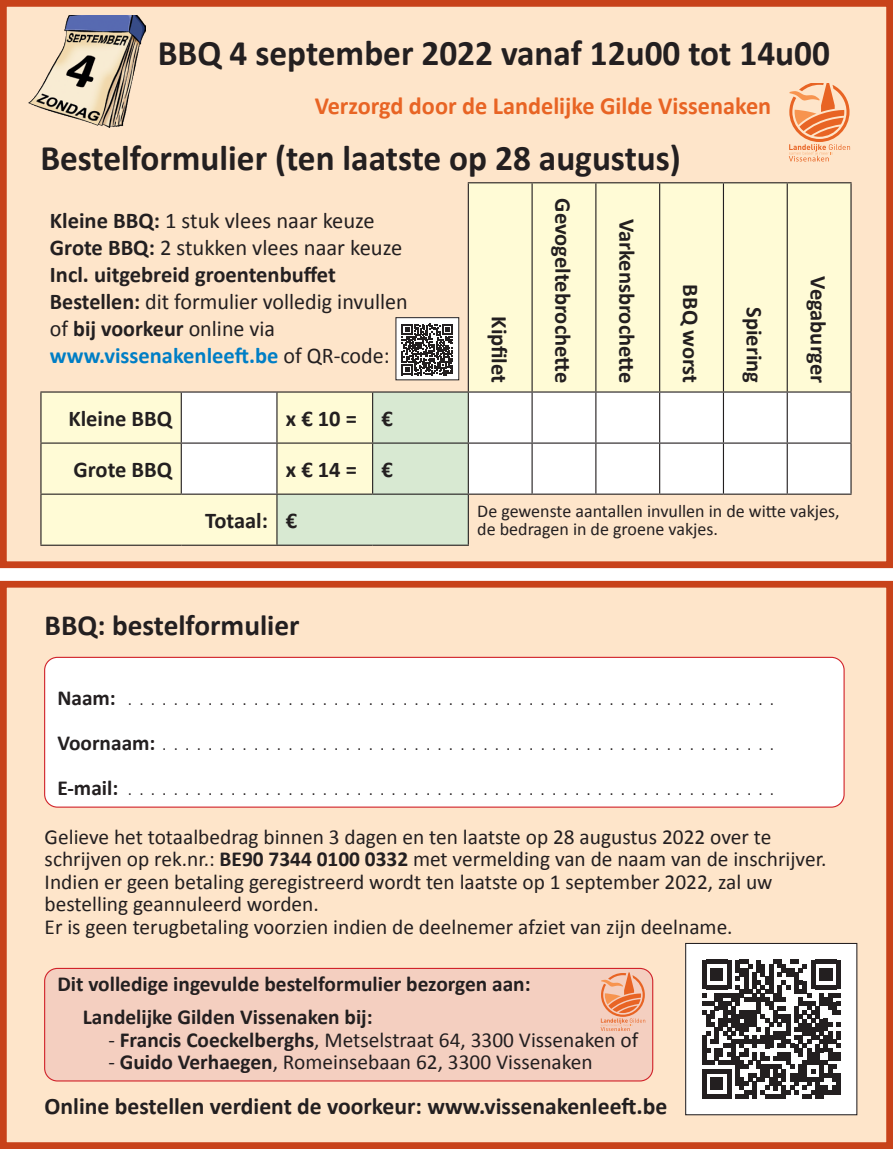
<style>
.page{position:relative;width:893px;height:1149px;background:#fff}
.page>*{position:absolute;margin:0;border:0;box-sizing:border-box;transform-origin:0 0}
.t1{font:700 36px "Calibri";color:#231f20}
.t2{font:700 29.25px "Calibri";color:#231f20}
.t3{font:700 24.75px "Calibri";color:#e86424}
.t4{font:700 23.62px "Calibri";color:#231f20}
.t5{font:22.5px/27px "Calibri";color:#231f20}
.t6{font:700 22.5px "Calibri";color:#231f20}
.t7{font:21.38px/22.5px "Calibri";color:#231f20}
.t8{font:700 21.38px/33.3px "Calibri";color:#231f20}
.t9{font:18px/18px "Calibri";color:#231f20}
.t10{font:700 11.25px "Calibri";color:#231f20}
.s1{font-weight:700}
.s2{font-weight:700;color:#007ec5}
.s3{font-size:21.38px}
</style>
<div class="page">
<div style="left:3px;top:3px;width:887px;height:561px;background:#fee5ca"></div>
<div style="left:0;top:0;width:893px;height:568px;border:7px solid #c8421a"></div>
<div style="left:469px;top:183px;width:381px;height:208px;background:#fffbd6"></div>
<div style="left:469px;top:392px;width:381px;height:101px;background:#fff"></div>
<svg style="left:42px;top:392px;width:426px;height:152px"></svg>
<hr style="left:468px;top:182px;width:64px;height:1px;background:#231f20">
<hr style="left:468px;top:183px;width:1px;height:208px;background:#231f20">
<hr style="left:532px;top:182px;width:64px;height:1px;background:#231f20">
<hr style="left:531px;top:183px;width:2px;height:208px;background:#231f20">
<hr style="left:596px;top:182px;width:64px;height:1px;background:#231f20">
<hr style="left:595px;top:183px;width:1px;height:208px;background:#231f20">
<hr style="left:660px;top:182px;width:63px;height:1px;background:#231f20">
<hr style="left:659px;top:183px;width:1px;height:208px;background:#231f20">
<hr style="left:723px;top:182px;width:64px;height:1px;background:#231f20">
<hr style="left:723px;top:183px;width:1px;height:208px;background:#231f20">
<hr style="left:787px;top:182px;width:65px;height:1px;background:#231f20">
<hr style="left:787px;top:183px;width:1px;height:208px;background:#231f20">
<hr style="left:850px;top:183px;width:2px;height:208px;background:#231f20">
<hr style="left:40px;top:391px;width:141px;height:1px;background:#231f20">
<hr style="left:40px;top:392px;width:2px;height:50px;background:#231f20">
<hr style="left:181px;top:391px;width:96px;height:1px;background:#231f20">
<hr style="left:181px;top:392px;width:1px;height:50px;background:#231f20">
<hr style="left:277px;top:391px;width:96px;height:1px;background:#231f20">
<hr style="left:276px;top:392px;width:2px;height:50px;background:#231f20">
<hr style="left:373px;top:391px;width:95px;height:1px;background:#231f20">
<hr style="left:372px;top:392px;width:1px;height:50px;background:#231f20">
<hr style="left:468px;top:391px;width:64px;height:1px;background:#231f20">
<hr style="left:468px;top:392px;width:1px;height:50px;background:#231f20">
<hr style="left:532px;top:391px;width:64px;height:1px;background:#231f20">
<hr style="left:531px;top:392px;width:2px;height:50px;background:#231f20">
<hr style="left:596px;top:391px;width:64px;height:1px;background:#231f20">
<hr style="left:595px;top:392px;width:1px;height:50px;background:#231f20">
<hr style="left:660px;top:391px;width:63px;height:1px;background:#231f20">
<hr style="left:659px;top:392px;width:1px;height:50px;background:#231f20">
<hr style="left:723px;top:391px;width:64px;height:1px;background:#231f20">
<hr style="left:723px;top:392px;width:1px;height:50px;background:#231f20">
<hr style="left:787px;top:391px;width:65px;height:1px;background:#231f20">
<hr style="left:787px;top:392px;width:1px;height:50px;background:#231f20">
<hr style="left:850px;top:392px;width:2px;height:50px;background:#231f20">
<hr style="left:40px;top:442px;width:141px;height:1px;background:#231f20">
<hr style="left:40px;top:443px;width:2px;height:50px;background:#231f20">
<hr style="left:181px;top:442px;width:96px;height:1px;background:#231f20">
<hr style="left:181px;top:443px;width:1px;height:50px;background:#231f20">
<hr style="left:277px;top:442px;width:96px;height:1px;background:#231f20">
<hr style="left:276px;top:443px;width:2px;height:50px;background:#231f20">
<hr style="left:373px;top:442px;width:95px;height:1px;background:#231f20">
<hr style="left:372px;top:443px;width:1px;height:50px;background:#231f20">
<hr style="left:468px;top:442px;width:64px;height:1px;background:#231f20">
<hr style="left:468px;top:443px;width:1px;height:50px;background:#231f20">
<hr style="left:532px;top:442px;width:64px;height:1px;background:#231f20">
<hr style="left:531px;top:443px;width:2px;height:50px;background:#231f20">
<hr style="left:596px;top:442px;width:64px;height:1px;background:#231f20">
<hr style="left:595px;top:443px;width:1px;height:50px;background:#231f20">
<hr style="left:660px;top:442px;width:63px;height:1px;background:#231f20">
<hr style="left:659px;top:443px;width:1px;height:50px;background:#231f20">
<hr style="left:723px;top:442px;width:64px;height:1px;background:#231f20">
<hr style="left:723px;top:443px;width:1px;height:50px;background:#231f20">
<hr style="left:787px;top:442px;width:65px;height:1px;background:#231f20">
<hr style="left:787px;top:443px;width:1px;height:50px;background:#231f20">
<hr style="left:850px;top:443px;width:2px;height:50px;background:#231f20">
<hr style="left:468px;top:493px;width:64px;height:1px;background:#231f20">
<hr style="left:532px;top:493px;width:64px;height:1px;background:#231f20">
<hr style="left:596px;top:493px;width:64px;height:1px;background:#231f20">
<hr style="left:660px;top:493px;width:63px;height:1px;background:#231f20">
<hr style="left:723px;top:493px;width:64px;height:1px;background:#231f20">
<hr style="left:787px;top:493px;width:65px;height:1px;background:#231f20">
<hr style="left:40px;top:493px;width:141px;height:1px;background:#231f20">
<hr style="left:40px;top:494px;width:2px;height:50px;background:#231f20">
<hr style="left:181px;top:493px;width:96px;height:1px;background:#231f20">
<hr style="left:277px;top:493px;width:96px;height:1px;background:#231f20">
<hr style="left:276px;top:494px;width:2px;height:50px;background:#231f20">
<hr style="left:373px;top:493px;width:95px;height:1px;background:#231f20">
<hr style="left:468px;top:494px;width:1px;height:50px;background:#231f20">
<hr style="left:40px;top:544px;width:141px;height:1px;background:#231f20">
<hr style="left:181px;top:544px;width:96px;height:1px;background:#231f20">
<hr style="left:277px;top:544px;width:96px;height:1px;background:#231f20">
<hr style="left:373px;top:544px;width:96px;height:1px;background:#231f20">
<svg style="left:789px;top:83px;width:61px;height:78px"></svg>
<div style="left:396px;top:317px;width:63px;height:63px;background:#fff"></div>
<svg style="left:402px;top:324px;width:51px;height:51px"></svg>
<img style="left:29px;top:15px;width:116px;height:112px">
<div style="left:3px;top:584px;width:887px;height:561px;background:#fee5ca"></div>
<div style="left:0;top:580px;width:893px;height:568px;border:7px solid #c8421a"></div>
<div style="left:45px;top:657px;width:799px;height:149px;background:#fff;border-radius:13px"></div>
<div style="left:44px;top:656px;width:801px;height:151px;border:1px solid #d1232a;border-radius:13px"></div>
<div style="left:45px;top:968px;width:608px;height:112px;background:#f4cfc0;border-radius:13px"></div>
<div style="left:44px;top:967px;width:609px;height:114px;border:1px solid #d1232a;border-radius:13px"></div>
<div style="left:686px;top:943px;width:171px;height:171px;background:#fff"></div>
<svg style="left:702px;top:959px;width:139px;height:139px"></svg>
<div style="left:685px;top:942px;width:172px;height:172px;border:1px solid #231f20"></div>
<svg style="left:601px;top:972px;width:44px;height:58px"></svg>
<h1 class="t1" style="left:158px;top:31px;width:674px">BBQ 4 september 2022 vanaf 12u00 tot 14u00</h1>
<p class="t3" style="left:315px;top:90px;width:458px">Verzorgd door de Landelijke Gilde Vissenaken</p>
<h1 class="t1" style="left:40px;top:135px;width:642px">Bestelformulier (ten laatste op 28 augustus)</h1>
<p class="t5" style="left:50px;top:206px;width:359px"><span class="s1">Kleine BBQ:</span> 1 stuk vlees naar keuze <span class="s1">Grote BBQ:</span> 2 stukken vlees naar keuze <span class="s1">Incl. uitgebreid groentenbuffet Bestellen:</span> dit formulier volledig invullen of <span class="s1">bij voorkeur</span> online via <span class="s2">www.vissenakenleeft.be</span> of QR-code:</p>
<p class="t6" style="left:577px;top:198px;width:186px;rotate:90deg">Gevogeltebrochette</p>
<p class="t6" style="left:641px;top:219px;width:166px;rotate:90deg">Varkensbrochette</p>
<p class="t6" style="left:832px;top:276px;width:108px;rotate:90deg">Vegaburger</p>
<p class="t6" style="left:705px;top:284px;width:100px;rotate:90deg">BBQ worst</p>
<p class="t6" style="left:768px;top:307px;width:77px;rotate:90deg">Spiering</p>
<p class="t6" style="left:513px;top:316px;width:68px;rotate:90deg">Kipfilet</p>
<p class="t6" style="left:68px;top:404px;width:105px">Kleine BBQ</p>
<p class="t6" style="left:286px;top:404px;width:109px">x € 10 = €</p>
<p class="t6" style="left:74px;top:455px;width:100px">Grote BBQ</p>
<p class="t6" style="left:286px;top:455px;width:109px">x € 14 = €</p>
<p class="t6" style="left:205px;top:506px;width:94px">Totaal: €</p>
<p class="t9" style="left:477px;top:501px;width:364px">De gewenste aantallen invullen in de witte vakjes, de bedragen in de groene vakjes.</p>
<h2 class="t2" style="left:45px;top:606px;width:256px">BBQ: bestelformulier</h2>
<p class="t8" style="left:57px;top:680px;width:60px">Naam:</p>
<p class="t10" style="left:57px;top:739px;width:715px"><span class="s3">Voornaam:</span> . . . . . . . . . . . . . . . . . . . . . . . . . . . . . . . . . . . . . . . . . . . . . . . . . . . . . .</p>
<p class="t8" style="left:57px;top:770px;width:62px">E-mail:</p>
<p class="t7" style="left:45px;top:824px;width:783px">Gelieve het totaalbedrag binnen 3 dagen en ten laatste op 28 augustus 2022 over te schrijven op rek.nr.: <span class="s1">BE90 7344 0100 0332</span> met vermelding van de naam van de inschrijver.<br>Indien er geen betaling geregistreerd wordt ten laatste op 1 september 2022, zal uw bestelling geannuleerd worden.<br>Er is geen terugbetaling voorzien indien de deelnemer afziet van zijn deelname.</p>
<p class="t8" style="left:83px;top:965px;width:449px;text-indent:-26px">Dit volledige ingevulde bestelformulier bezorgen aan:<br>Landelijke Gilden Vissenaken bij:</p>
<p class="t7" style="left:108px;top:1027px;width:531px">- <span class="s1">Francis Coeckelberghs</span>, Metselstraat 64, 3300 Vissenaken of</p>
<p class="t7" style="left:108px;top:1049px;width:486px">- <span class="s1">Guido Verhaegen</span>, Romeinsebaan 62, 3300 Vissenaken</p>
<p class="t4" style="left:45px;top:1091px;width:624px">Online bestellen verdient de voorkeur: www.vissenakenleeft.be</p>
</div>
